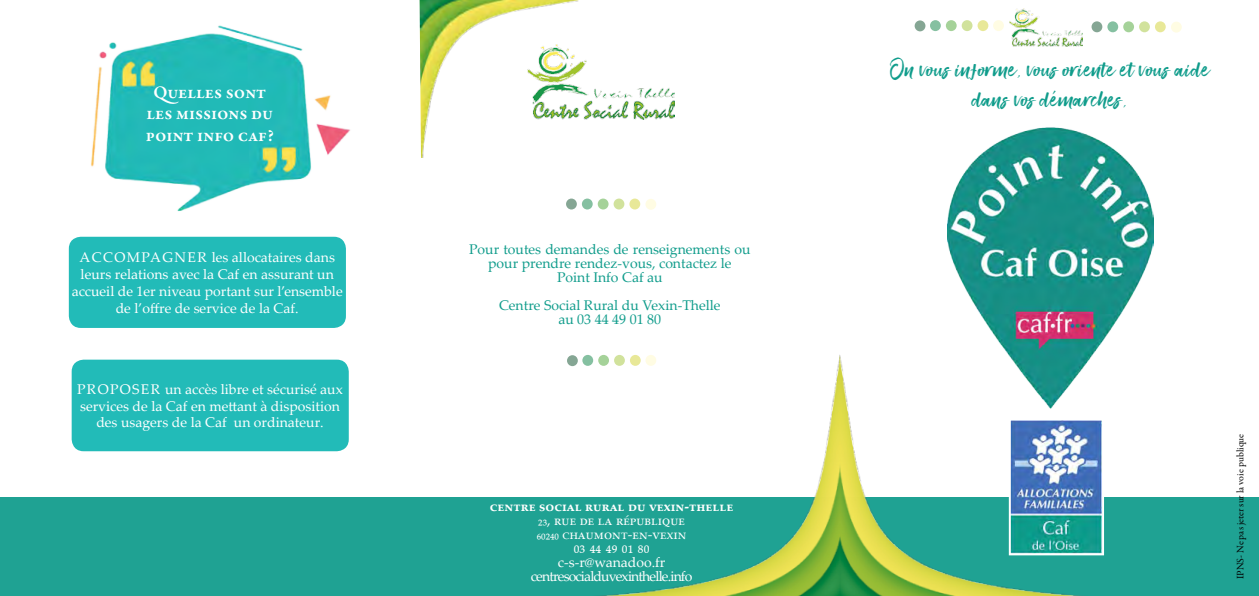
<style>
.page{position:relative;width:1259px;height:596px;background:#fff}
.page>*{position:absolute;margin:0;border:0;box-sizing:border-box;transform-origin:0 0}
.t1{font:30px/30px "Smithen";color:#0f9c8b;text-align:center}
.t2{font:600 18px/21.6px "Garamond Premr Pro";color:#fff;text-align:center}
.t3{font:18px "Palatino Linotype";color:#fff}
.t4{font:14px/16.8px "Palatino Linotype";color:#fff;text-align:center}
.t5{font:14px/14px "Palatino Linotype";color:#0f9c8b;text-align:center}
.t6{font:14px/14px "Palatino Linotype";letter-spacing:-.06em;color:#fff;text-align:center}
.t7{font:700 14px "Palatino Linotype";color:#fff}
.t8{font:10px "Garamond Premr Pro";color:#000}
</style>
<div class="page">
<div style="left:0;top:496px;width:1259px;height:99px;background:#1fa293"></div>
<img style="left:585px;top:355px;width:508px;height:240px">
<svg style="left:914px;top:20px;width:11px;height:11px"></svg>
<div style="left:930px;top:20px;width:11px;height:11px;background:#85c0a1;border-radius:50%"></div>
<div style="left:946px;top:20px;width:10px;height:11px;background:#a5d299;border-radius:50%"></div>
<svg style="left:961px;top:20px;width:11px;height:11px"></svg>
<div style="left:977px;top:20px;width:11px;height:11px;background:#e8e898;border-radius:50%"></div>
<div style="left:993px;top:20px;width:11px;height:11px;background:#fffce3;border-radius:50%"></div>
<svg style="left:1091px;top:21px;width:11px;height:11px"></svg>
<div style="left:1107px;top:21px;width:11px;height:11px;background:#85c0a1;border-radius:50%"></div>
<div style="left:1123px;top:21px;width:11px;height:11px;background:#a5d299;border-radius:50%"></div>
<div style="left:1139px;top:21px;width:11px;height:11px;background:#d1e29c;border-radius:50%"></div>
<div style="left:1155px;top:21px;width:10px;height:11px;background:#e8e898;border-radius:50%"></div>
<div style="left:1171px;top:22px;width:10px;height:11px;background:#fffce3;border-radius:50%"></div>
<img style="left:1009px;top:9px;width:73px;height:37px">
<img style="left:1011px;top:421px;width:90px;height:131px">
<div style="left:1008px;top:418px;width:96px;height:137px;border:2px solid #fff"></div>
<img style="left:947px;top:127px;width:206px;height:286px">
<img style="left:580px;top:60px;width:95px;height:60px">
<img style="left:419px;top:0;width:161px;height:158px">
<div style="left:567px;top:355px;width:11px;height:11px;background:#85a694;border-radius:50%"></div>
<svg style="left:582px;top:354px;width:11px;height:11px"></svg>
<svg style="left:598px;top:354px;width:11px;height:11px"></svg>
<svg style="left:614px;top:354px;width:11px;height:11px"></svg>
<svg style="left:630px;top:354px;width:11px;height:11px"></svg>
<div style="left:645px;top:354px;width:11px;height:11px;background:#fffce3;border-radius:50%"></div>
<div style="left:566px;top:198px;width:11px;height:11px;background:#85a694;border-radius:50%"></div>
<svg style="left:582px;top:198px;width:11px;height:11px"></svg>
<div style="left:598px;top:198px;width:10px;height:11px;background:#a5d299;border-radius:50%"></div>
<svg style="left:613px;top:198px;width:11px;height:11px"></svg>
<svg style="left:629px;top:198px;width:11px;height:11px"></svg>
<div style="left:645px;top:199px;width:11px;height:11px;background:#fffce3;border-radius:50%"></div>
<img style="left:91px;top:25px;width:259px;height:187px">
<div style="left:69px;top:236px;width:277px;height:92px;background:#22bbb8;border-radius:12px"></div>
<div style="left:72px;top:359px;width:277px;height:92px;background:#22bbb8;border-radius:12px"></div>
<p class="t2" style="left:146px;top:82px;width:130px">Quelles sont les missions du point info caf?</p>
<p class="t4" style="left:72px;top:248px;width:272px">Acc ompa gner les allocataires dans leurs relations avec la Caf en assurant un accueil de 1er niveau portant sur l’ensemble de l’offre de service de la Caf.</p>
<p class="t4" style="left:77px;top:380px;width:267px">Pr opos er un accès libre et sécurisé aux services de la Caf en mettant à disposition des usagers de la Caf un ordinateur.</p>
<p class="t5" style="left:469px;top:241px;width:283px">Pour toutes demandes de renseignements ou pour prendre rendez-vous, contactez le<br>Point Info Caf au</p>
<p class="t5" style="left:499px;top:297px;width:223px">Centre Social Rural du Vexin-Thelle au 03 44 49 01 80</p>
<p class="t7" style="left:490px;top:496px;width:245px">centre social rural du vexin-thelle</p>
<p class="t4" style="left:537px;top:512px;width:151px;line-height:14px;text-align:left">23, rue de la république<br>60240 chaumont-en-vexin</p>
<p class="t3" style="left:574px;top:532px;width:77px">03 44 49 01 80</p>
<p class="t6" style="left:531px;top:554px;width:163px">c-s-r@wanadoo.fr centresocialduvexinthelle.info</p>
<h1 class="t1" style="left:890px;top:55px;width:321px">On vous informe, vous oriente et vous aide dans vos démarches.</h1>
<p class="t8" style="left:1234px;top:579px;width:147px;rotate:-90deg">IPNS- Ne pas jeter sur la voie publique</p>
</div>
